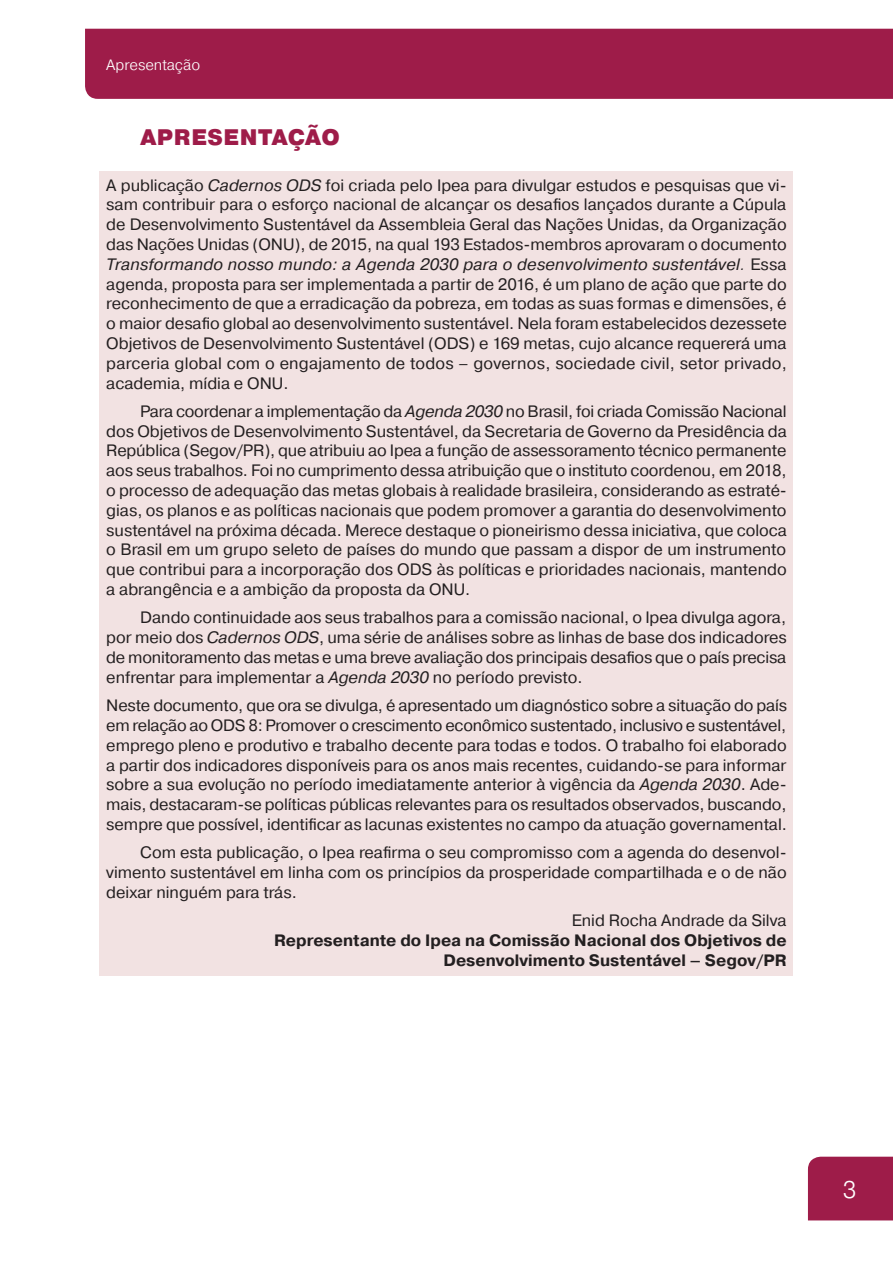
<style>
.page{position:relative;width:893px;height:1263px;background:#fff}
.page>*{position:absolute;margin:0;border:0;box-sizing:border-box;transform-origin:0 0}
.t1{font:300 24px "Pragmatica";color:#fff}
.titulo_apresentação{font:900 22.5px "Pragmatica";letter-spacing:.01em;color:#9e1c49}
.texto_corrido{font:16.5px/19.8px "Pragmatica";color:#231f20;text-align:justify}
.texto_corrido_-_com{font:16.5px/19.8px "Pragmatica";color:#231f20;text-align:justify}
.texto_corrido_-_com-2{font:700 16.5px/19.8px "Pragmatica";color:#231f20;text-align:right}
.t2{font:300 15px "Pragmatica";letter-spacing:-.005em;color:#fff}
.s1{font-style:italic}
.s2{font-weight:300;font-style:italic}
</style>
<div class="page">
<div style="left:85px;top:29px;width:808px;height:70px;background:#9e1c49"></div>
<div style="left:808px;top:1157px;width:85px;height:63px;background:#9e1c49"></div>
<div style="left:100px;top:171px;width:693px;height:227px;background:#f2e2e2"></div>
<div style="left:100px;top:398px;width:693px;height:207px;background:#f2e2e2"></div>
<div style="left:100px;top:604px;width:693px;height:89px;background:#f2e2e2"></div>
<div style="left:100px;top:692px;width:693px;height:148px;background:#f2e2e2"></div>
<div style="left:100px;top:839px;width:693px;height:69px;background:#f2e2e2"></div>
<div style="left:100px;top:907px;width:693px;height:29px;background:#f2e2e2"></div>
<div style="left:100px;top:927px;width:693px;height:49px;background:#f2e2e2"></div>
<p class="t2" style="left:106px;top:55px;width:95px">Apresentação</p>
<p class="titulo_apresentação" style="left:140px;top:123px;width:201px">APRESENTAÇÃO</p>
<p class="texto_corrido" style="left:106px;top:175px;width:682px">A publicação <span class="s1">Cadernos ODS</span> foi criada pelo Ipea para divulgar estudos e pesquisas que vi&shy;sam contribuir para o esforço nacional de alcançar os desafios lançados durante a Cúpula de Desenvolvimento Sustentável da Assembleia Geral das Nações Unidas, da Organização das Nações Unidas (ONU), de 2015, na qual 193 Estados-membros aprovaram o documento <span class="s1">Transformando nosso mundo: a Agenda 2030 para o desenvolvimento sustentável</span><span class="s2">.</span> Essa agenda, proposta para ser implementada a partir de 2016, é um plano de ação que parte do reconhecimento de que a erradicação da pobreza, em todas as suas formas e dimensões, é o maior desafio global ao desenvolvimento sustentável. Nela foram estabelecidos dezessete Objetivos de Desenvolvimento Sustentável (ODS) e 169 metas, cujo alcance requererá uma parceria global com o engajamento de todos – governos, sociedade civil, setor privado, academia, mídia e ONU.</p>
<p class="texto_corrido_-_com" style="left:106px;top:402px;width:682px;text-indent:34px">Para coordenar a implementação da <span class="s1">Agenda 2030</span> no Brasil, foi criada Comissão Nacional dos Objetivos de Desenvolvimento Sustentável, da Secretaria de Governo da Presidência da República (Segov/PR), que atribuiu ao Ipea a função de assessoramento técnico permanente aos seus trabalhos. Foi no cumprimento dessa atribuição que o instituto coordenou, em 2018, o processo de adequação das metas globais à realidade brasileira, considerando as estraté&shy;gias, os planos e as políticas nacionais que podem promover a garantia do desenvolvimento sustentável na próxima década. Merece destaque o pioneirismo dessa iniciativa, que coloca o Brasil em um grupo seleto de países do mundo que passam a dispor de um instrumento que contribui para a incorporação dos ODS às políticas e prioridades nacionais, mantendo a abrangência e a ambição da proposta da ONU.</p>
<p class="texto_corrido_-_com" style="left:106px;top:608px;width:682px;text-indent:34px">Dando continuidade aos seus trabalhos para a comissão nacional, o Ipea divulga agora, por meio dos <span class="s1">Cadernos ODS</span>, uma série de análises sobre as linhas de base dos indicadores de monitoramento das metas e uma breve avaliação dos principais desafios que o país precisa enfrentar para implementar a <span class="s1">Agenda 2030</span> no período previsto.</p>
<p class="texto_corrido" style="left:106px;top:696px;width:682px">Neste documento, que ora se divulga, é apresentado um diagnóstico sobre a situação do país em relação ao ODS 8: Promover o crescimento econômico sustentado, inclusivo e sustentável, emprego pleno e produtivo e trabalho decente para todas e todos. O trabalho foi elaborado a partir dos indicadores disponíveis para os anos mais recentes, cuidando-se para informar sobre a sua evolução no período imediatamente anterior à vigência da <span class="s1">Agenda 2030</span>. Ade&shy;mais, destacaram-se políticas públicas relevantes para os resultados observados, buscando, sempre que possível, identificar as lacunas existentes no campo da atuação governamental.</p>
<p class="texto_corrido_-_com" style="left:106px;top:843px;width:682px;text-indent:34px">Com esta publicação, o Ipea reafirma o seu compromisso com a agenda do desenvol&shy;vimento sustentável em linha com os princípios da prosperidade compartilhada e o de não deixar ninguém para trás.</p>
<p class="texto_corrido_-_com" style="left:572px;top:911px;width:216px">Enid Rocha Andrade da Silva</p>
<p class="texto_corrido_-_com-2" style="left:274px;top:930px;width:514px">Representante do Ipea na Comissão Nacional dos Objetivos de<br>Desenvolvimento Sustentável – Segov/PR</p>
<h1 class="t1" style="left:843px;top:1174px;width:15px">3</h1>
</div>
